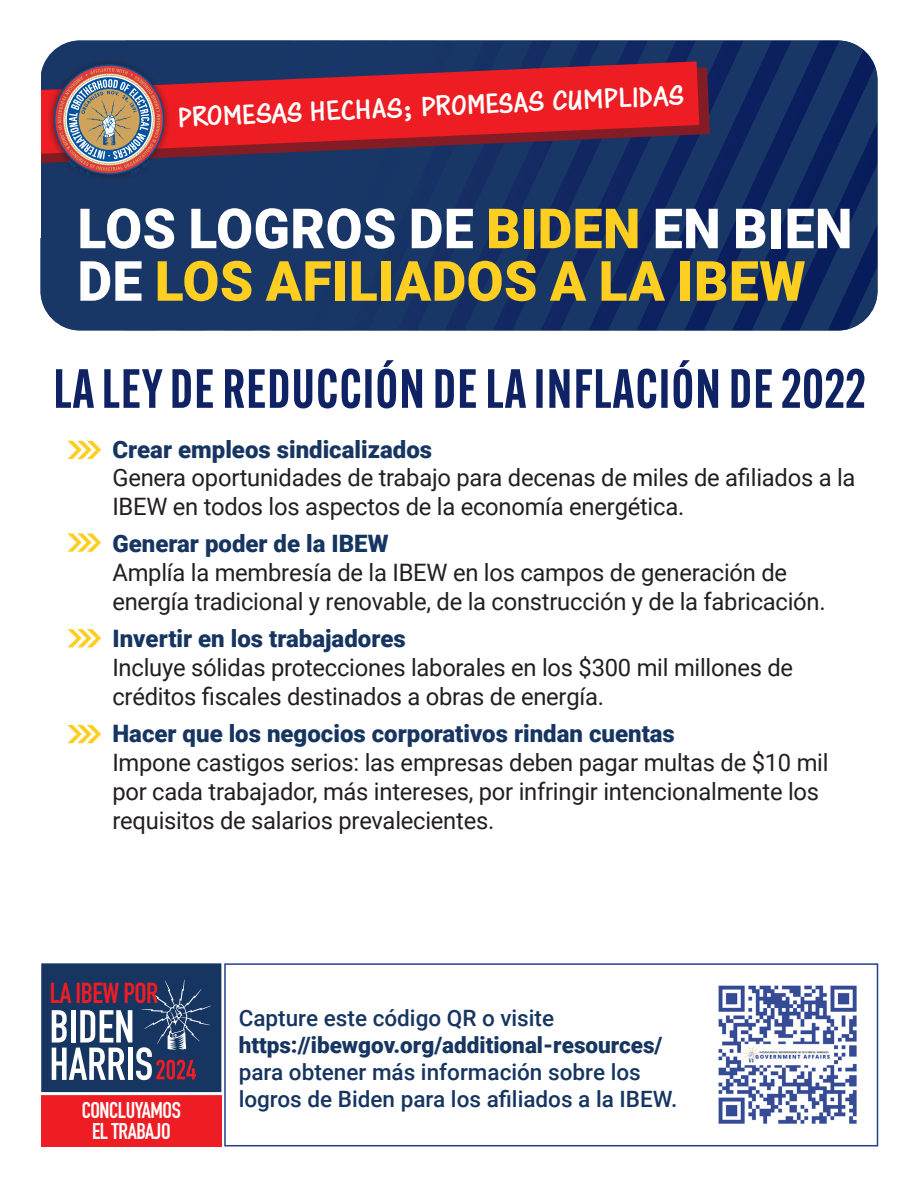
<style>
.page{position:relative;width:918px;height:1188px;background:#fff}
.page>*{position:absolute;margin:0;border:0;box-sizing:border-box;transform-origin:0 0}
.t1{font:900 55.5px/52.5px "Roboto";letter-spacing:.01em;color:#fece21;scale:.96 1}
.t2{font:600 54px "Alternate Gothic Cond ATF";letter-spacing:.02em;color:#0f2264}
.t3{font:700 33px "Maku";color:#fff}
.t4{font:700 28.5px "DIN Condensed";letter-spacing:-.02em;color:#ee1d23}
.body_text{font:24px/28.8px "Roboto";letter-spacing:-.01em;color:#231f20}
.t5{font:900 24px "Roboto";color:#163561}
.t6{font:500 22.5px/27px "Roboto";color:#163561}
.t7{font:700 22.5px/21px "DIN Condensed";letter-spacing:-.02em;color:#fff;text-align:center}
.s1{color:#fff}
.s2{font-weight:900}
</style>
<div class="page">
<svg style="left:41px;top:40px;width:836px;height:290px;background:#153265"></svg>
<svg style="left:41px;top:67px;width:669px;height:97px;background:#24305d"></svg>
<svg style="left:41px;top:61px;width:658px;height:93px;background:#b42131"></svg>
<div style="left:47px;top:57px;width:125px;height:125px;background:#231f20;opacity:.75"></div>
<svg style="left:58px;top:68px;width:103px;height:108px;background:#907a7c"></svg>
<img style="left:718px;top:985px;width:139px;height:139px">
<div style="left:41px;top:963px;width:180px;height:183px;background:#163561;border:2px solid #163561"></div>
<div style="left:41px;top:1094px;width:180px;height:52px;background:#ee1d23"></div>
<svg style="left:52px;top:980px;width:159px;height:100px"></svg>
<div style="left:224px;top:963px;width:654px;height:183px;border:2px solid #253f8e"></div>
<hr style="left:31px;top:1092px;width:192px;height:3px;background:#fff">
<svg style="left:67px;top:441px;width:34px;height:18px"></svg>
<svg style="left:67px;top:629px;width:34px;height:18px"></svg>
<svg style="left:67px;top:533px;width:34px;height:19px"></svg>
<svg style="left:67px;top:725px;width:34px;height:18px"></svg>
<p class="t3" style="left:177px;top:94px;width:508px;rotate:-2deg">PROMESAS HECHAS; PROMESAS CUMPLIDAS</p>
<p class="t1" style="left:78px;top:200px;width:809px"><span class="s1">LOS LOGROS DE</span> BIDEN <span class="s1">EN BIEN<br>DE</span> LOS AFILIADOS A LA IBEW</p>
<p class="t2" style="left:53px;top:355px;width:814px">LA LEY DE REDUCCIÓN DE LA INFLACIÓN DE 2022</p>
<h2 class="t5" style="left:112px;top:432px;width:321px">Crear empleos sindicalizados</h2>
<p class="body_text" style="left:112px;top:463px;width:745px">Genera oportunidades de trabajo para decenas de miles de afiliados a la<br>IBEW en todos los aspectos de la economía energética.</p>
<h2 class="t5" style="left:112px;top:527px;width:278px">Generar poder de la IBEW</h2>
<p class="body_text" style="left:112px;top:557px;width:715px">Amplía la membresía de la IBEW en los campos de generación de energía tradicional y renovable, de la construcción y de la fabricación.</p>
<h2 class="t5" style="left:112px;top:622px;width:295px">Invertir en los trabajadores</h2>
<p class="body_text" style="left:112px;top:652px;width:682px">Incluye sólidas protecciones laborales en los $300 mil millones de créditos fiscales destinados a obras de energía.</p>
<h2 class="t5" style="left:112px;top:717px;width:564px">Hacer que los negocios corporativos rindan cuentas</h2>
<p class="body_text" style="left:112px;top:747px;width:718px">Impone castigos serios: las empresas deben pagar multas de $10 mil por cada trabajador, más intereses, por infringir intencionalmente los requisitos de salarios prevalecientes.</p>
<h2 class="t4" style="left:50px;top:974px;width:110px">LA IBEW POR</h2>
<h2 class="t7" style="left:82px;top:1099px;width:101px">CONCLUYAMOS<br>EL TRABAJO</h2>
<h2 class="t6" style="left:239px;top:1004px;width:440px">Capture este código QR o visite <span class="s2">https://ibewgov.org/additional-resources/ </span>para obtener más información sobre los logros de Biden para los afiliados a la IBEW.</h2>
</div>
